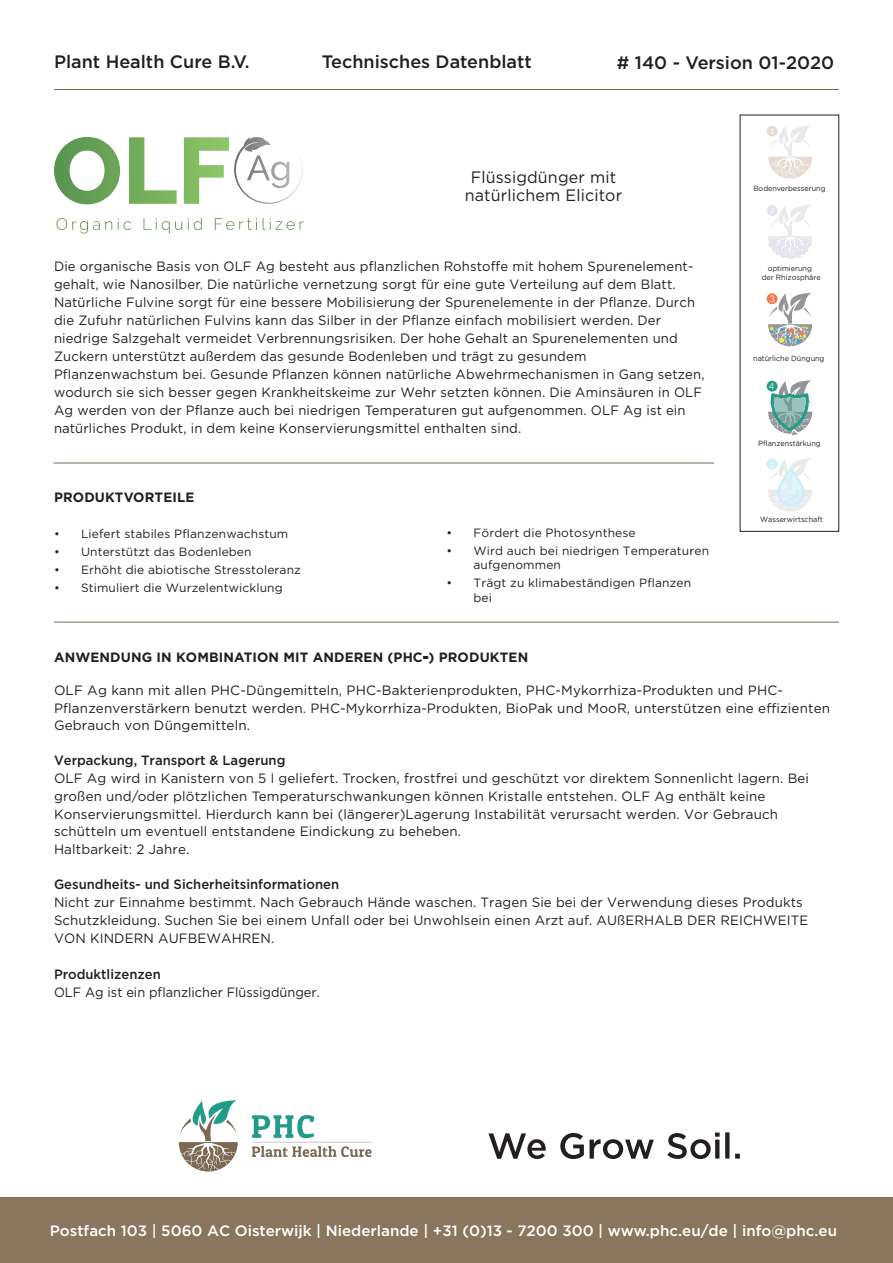
<style>
.page{position:relative;width:893px;height:1263px;background:#fff}
.page>*{position:absolute;margin:0;border:0;box-sizing:border-box;transform-origin:0 0}
.t1{font:500 18px "Gotham";color:#231f20}
.t2{font:16.5px "Gotham";letter-spacing:.01em;color:#231f20}
.t3{font:500 15px "Gotham";color:#fff}
.t4{font:13.5px/18px "Gotham";letter-spacing:.01em;color:#231f20}
.t5{font:700 13.5px "Gotham";letter-spacing:.01em;color:#231f20}
.t6{font:13.5px/18px "Gotham";letter-spacing:.01em;color:#231f20;scale:.95 1}
.t7{font:12px/14.4px "Gotham";letter-spacing:.01em;color:#231f20}
.t8{font:9.3px "Raleway";color:#fff}
.t9{font:7.5px "Gotham";color:#231f20}
.s1{font-weight:500}
</style>
<div class="page">
<hr style="left:54px;top:89px;width:785px;height:1px;background:#7c6954">
<div style="left:0;top:1197px;width:893px;height:66px;background:#8a765f"></div>
<svg style="left:252px;top:1115px;width:120px;height:42px"></svg>
<svg style="left:179px;top:1100px;width:59px;height:71px"></svg>
<svg style="left:488px;top:1132px;width:252px;height:27px"></svg>
<hr style="left:53px;top:463px;width:661px;height:1px;background:#7c6954">
<hr style="left:54px;top:622px;width:785px;height:1px;background:#7c6954">
<div style="left:767px;top:126px;width:10px;height:11px;background:#e6dad2;border-radius:50%"></div>
<svg style="left:768px;top:125px;width:44px;height:54px"></svg>
<svg style="left:767px;top:205px;width:45px;height:54px"></svg>
<svg style="left:768px;top:293px;width:44px;height:53px"></svg>
<svg style="left:767px;top:380px;width:45px;height:55px"></svg>
<div style="left:767px;top:459px;width:10px;height:10px;background:#cdeffb;border-radius:50%"></div>
<svg style="left:768px;top:458px;width:44px;height:54px"></svg>
<svg style="left:56px;top:218px;width:56px;height:15px"></svg>
<svg style="left:118px;top:218px;width:13px;height:12px"></svg>
<svg style="left:144px;top:218px;width:58px;height:15px"></svg>
<svg style="left:215px;top:218px;width:42px;height:12px"></svg>
<svg style="left:263px;top:218px;width:41px;height:12px"></svg>
<svg style="left:54px;top:137px;width:249px;height:67px"></svg>
<p class="t1" style="left:54px;top:50px;width:197px">Plant Health Cure B.V.</p>
<p class="t1" style="left:322px;top:50px;width:212px">Technisches Datenblatt</p>
<p class="t1" style="left:617px;top:51px;width:219px"># 140 - Version 01-2020</p>
<p class="t2" style="left:471px;top:166px;width:147px">Flüssigdünger mit</p>
<p class="t2" style="left:465px;top:184px;width:159px">natürlichem Elicitor</p>
<p class="t4" style="left:54px;top:257px;width:652px">Die organische Basis von OLF Ag besteht aus pflanzlichen Rohstoffe mit hohem Spurenelement&shy;gehalt, wie Nanosilber. Die natürliche vernetzung sorgt für eine gute Verteilung auf dem Blatt.<br>Natürliche Fulvine sorgt für eine bessere Mobilisierung der Spurenelemente in der Pflanze. Durch die Zufuhr natürlichen Fulvins kann das Silber in der Pflanze einfach mobilisiert werden. Der niedrige Salzgehalt vermeidet Verbrennungsrisiken. Der hohe Gehalt an Spurenelementen und Zuckern unterstützt außerdem das gesunde Bodenleben und trägt zu gesundem Pflanzenwachstum bei. Gesunde Pflanzen können natürliche Abwehrmechanismen in Gang setzen, wodurch sie sich besser gegen Krankheitskeime zur Wehr setzten können. Die Aminsäuren in OLF Ag werden von der Pflanze auch bei niedrigen Temperaturen gut aufgenommen. OLF Ag ist ein natürliches Produkt, in dem keine Konservierungsmittel enthalten sind.</p>
<p class="t5" style="left:54px;top:488px;width:142px">PRODUKTVORTEILE</p>
<p class="t7" style="left:54px;top:526px;width:236px">• Liefert stabiles Pflanzenwachstum</p>
<p class="t7" style="left:54px;top:544px;width:199px">• Unterstützt das Bodenleben</p>
<p class="t7" style="left:54px;top:562px;width:248px">• Erhöht die abiotische Stresstoleranz</p>
<p class="t7" style="left:54px;top:580px;width:230px">• Stimuliert die Wurzelentwicklung</p>
<p class="t7" style="left:446px;top:525px;width:191px">• Fördert die Photosynthese</p>
<p class="t7" style="left:473px;top:543px;width:237px;text-indent:-27px">• Wird auch bei niedrigen Temperaturen aufgenommen</p>
<p class="t7" style="left:473px;top:576px;width:219px;text-indent:-27px">• Trägt zu klimabeständigen Pflanzen bei</p>
<p class="t9" style="left:753px;top:184px;width:74px">Bodenverbesserung</p>
<p class="t9" style="left:768px;top:263px;width:46px">optimierung</p>
<p class="t9" style="left:762px;top:272px;width:61px">der Rhizosphäre</p>
<p class="t9" style="left:753px;top:353px;width:73px">natürliche Düngung</p>
<p class="t8" style="left:769px;top:380px;width:7px">4</p>
<p class="t9" style="left:758px;top:438px;width:64px">Pflanzenstärkung</p>
<p class="t9" style="left:760px;top:514px;width:64px">Wasserwirtschaft</p>
<p class="t5" style="left:54px;top:648px;width:476px">ANWENDUNG IN KOMBINATION MIT ANDEREN (PHC-) PRODUKTEN</p>
<p class="t4" style="left:54px;top:681px;width:778px;line-height:17.4px">OLF Ag kann mit allen PHC-Düngemitteln, PHC-Bakterienprodukten, PHC-Mykorrhiza-Produkten und PHC-<br>Pflanzenverstärkern benutzt werden. PHC-Mykorrhiza-Produkten, BioPak und MooR, unterstützen eine effizienten<br>Gebrauch von Düngemitteln.</p>
<p class="t4" style="left:54px;top:750px;width:757px"><span class="s1">Verpackung, Transport &amp; Lagerung<br></span>OLF Ag wird in Kanistern von 5 l geliefert. Trocken, frostfrei und geschützt vor direktem Sonnenlicht lagern. Bei großen und/oder plötzlichen Temperaturschwankungen können Kristalle entstehen. OLF Ag enthält keine Konservierungsmittel. Hierdurch kann bei (längerer)Lagerung Instabilität verursacht werden. Vor Gebrauch schütteln um eventuell entstandene Eindickung zu beheben.<br>Haltbarkeit: 2 Jahre.</p>
<p class="t4" style="left:54px;top:875px;width:756px"><span class="s1">Gesundheits- und Sicherheitsinformationen<br></span>Nicht zur Einnahme bestimmt. Nach Gebrauch Hände waschen. Tragen Sie bei der Verwendung dieses Produkts Schutzkleidung. Suchen Sie bei einem Unfall oder bei Unwohlsein einen Arzt auf. AUßERHALB DER REICHWEITE VON KINDERN AUFBEWAHREN.</p>
<p class="t6" style="left:54px;top:965px;width:281px"><span class="s1">Produktlizenzen<br></span>OLF Ag ist ein pflanzlicher Flüssigdünger.</p>
<p class="t3" style="left:50px;top:1221px;width:789px">Postfach 103 | 5060 AC Oisterwijk | Niederlande | +31 (0)13 - 7200 300 | www.phc.eu/de | info@phc.eu</p>
</div>
